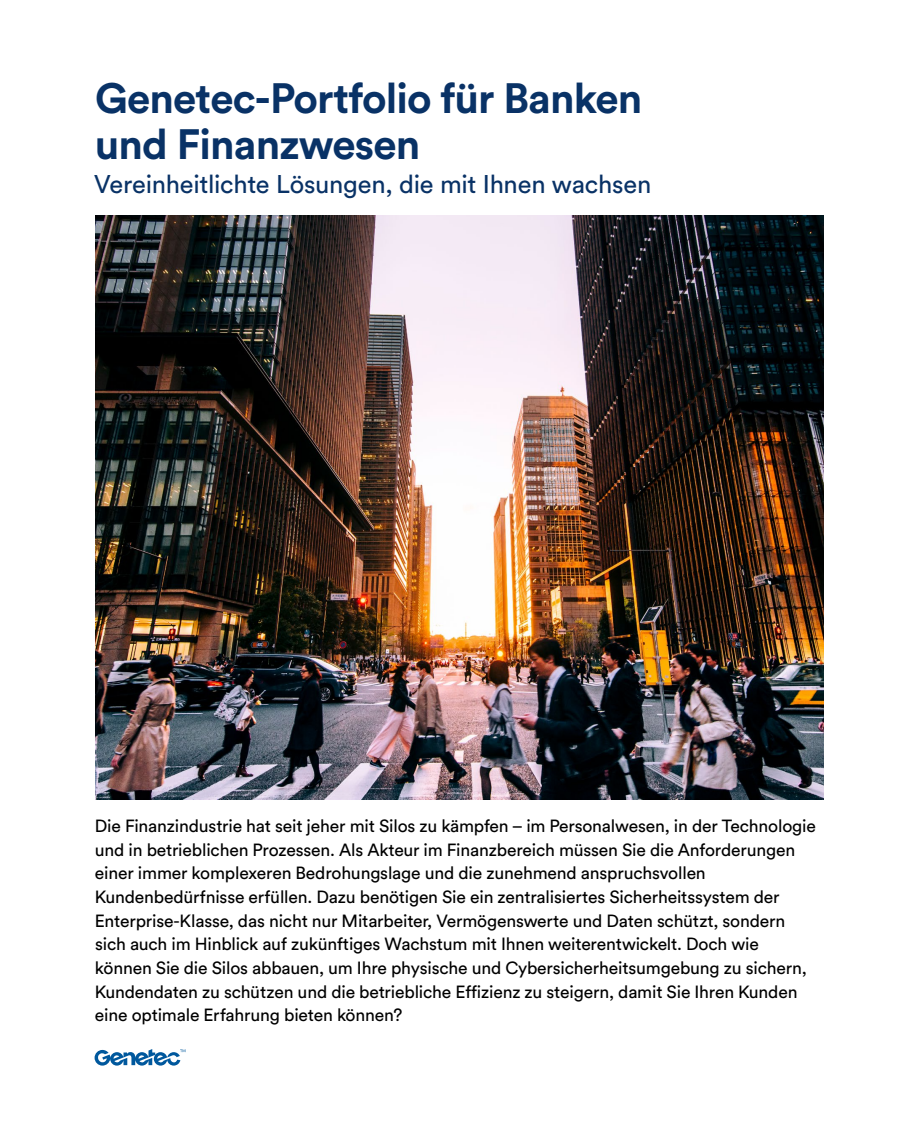
<style>
.page{position:relative;width:918px;height:1142px;background:#fff}
.page>*{position:absolute;margin:0;border:0;box-sizing:border-box;transform-origin:0 0}
.Heading_3{font:700 42px/45.5px "Circular Pro";letter-spacing:-.02em;color:#093266}
.t1{font:25.38px "Circular Pro";letter-spacing:-.01em;color:#093266}
.Heading_3-2{font:17.5px/23.6px "Circular Pro";letter-spacing:-.01em;color:#000}
</style>
<div class="page">
<img style="left:95px;top:215px;width:728px;height:584px">
<svg style="left:95px;top:1049px;width:90px;height:16px"></svg>
<p class="Heading_3" style="left:95px;top:74px;width:549px">Genetec-Portfolio für Banken und Finanzwesen</p>
<p class="t1" style="left:94px;top:167px;width:558px">Vereinheitlichte Lösungen, die mit Ihnen wachsen</p>
<p class="Heading_3-2" style="left:95px;top:813px;width:722px">Die Finanzindustrie hat seit jeher mit Silos zu kämpfen – im Personalwesen, in der Technologie und in betrieblichen Prozessen. Als Akteur im Finanzbereich müssen Sie die Anforderungen einer immer komplexeren Bedrohungslage und die zunehmend anspruchsvollen Kundenbedürfnisse erfüllen. Dazu benötigen Sie ein zentralisiertes Sicherheitssystem der Enterprise-Klasse, das nicht nur Mitarbeiter, Vermögenswerte und Daten schützt, sondern sich auch im Hinblick auf zukünftiges Wachstum mit Ihnen weiterentwickelt. Doch wie können Sie die Silos abbauen, um Ihre physische und Cybersicherheitsumgebung zu sichern, Kundendaten zu schützen und die betriebliche Effizienz zu steigern, damit Sie Ihren Kunden eine optimale Erfahrung bieten können?</p>
</div>
